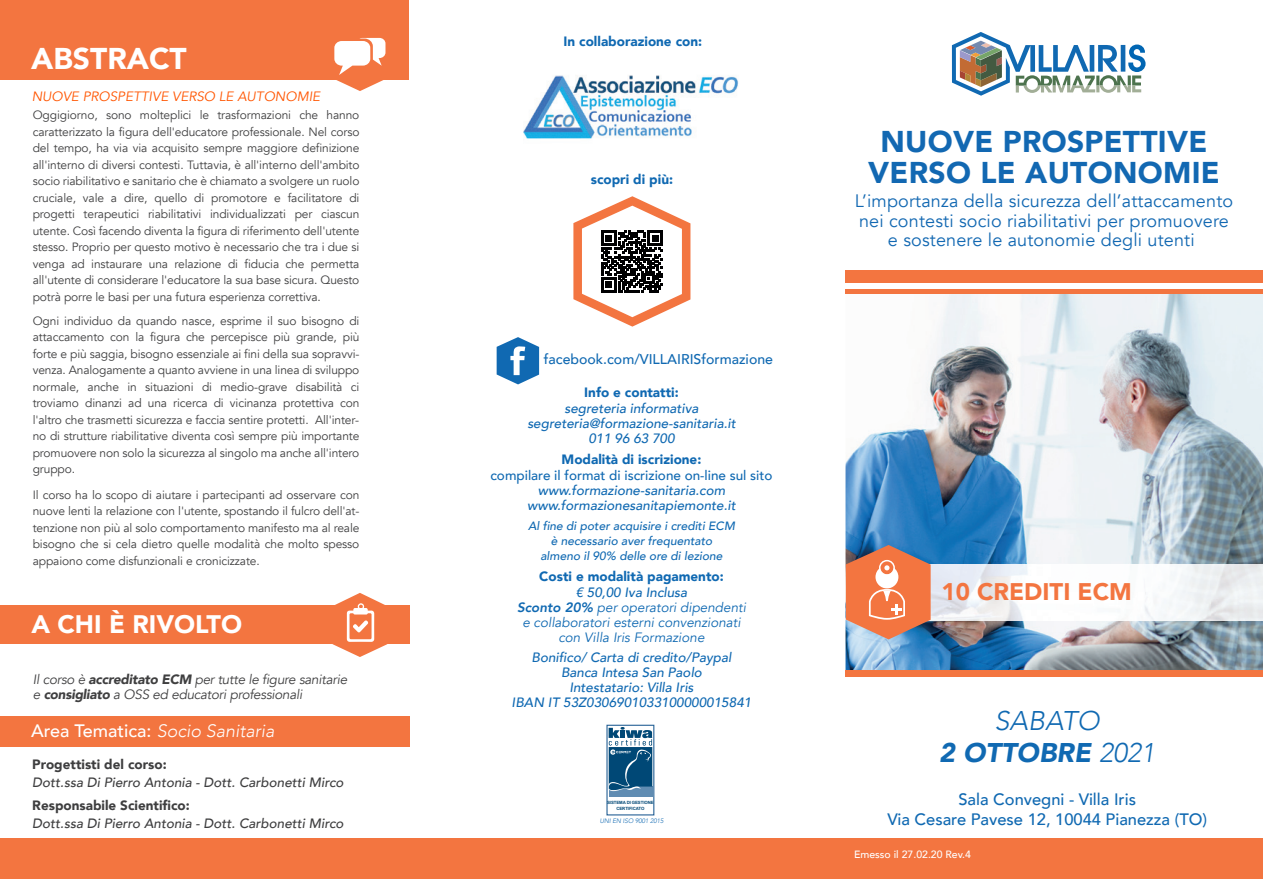
<style>
.page{position:relative;width:1263px;height:893px;background:#fff}
.page>*{position:absolute;margin:0;border:0;box-sizing:border-box;transform-origin:0 0}
.t1{font:900 30px/31px "Avenir";letter-spacing:.01em;color:#1268b2;text-align:center}
.t2{font:900 30px "Avenir";color:#fff}
.t3{font:italic 300 27px/32.4px "Avenir";color:#1069b2;text-align:center}
.t4{font:900 25.35px "Avenir";color:#fff}
.t5{font:900 24px "Avenir";color:#f37540}
.t6{font:18px/19.5px "Avenir";letter-spacing:.01em;color:#1268b2;text-align:center}
.t7{font:italic 300 18px "Avenir";color:#fff}
.t8{font:500 16.5px/19.8px "Avenir";color:#1069b2;text-align:center}
.t9{font:500 14.1px "Avenir";color:#1069b2}
.t10{font:italic 500 13.5px/15px "Avenir";color:#1069b2;text-align:center}
.t11{font:italic 13.5px/15px "Avenir";color:#1069b2;text-align:center}
.t12{font:900 13.5px "Avenir";color:#1069b2}
.t13{font:italic 500 13.5px "Avenir";color:#3e3e3f}
.t14{font:italic 13.5px/15px "Avenir";letter-spacing:-.02em;color:#3f3f40}
.t15{font:900 13.5px "Avenir";color:#3e3e3f}
.t16{font:500 13.5px "Avenir";color:#1069b2}
.t17{font:italic 13.5px "Avenir";color:#f50}
.t18{font:12px/16.5px "Avenir";letter-spacing:-.01em;color:#3f3f40;text-align:justify}
.t19{font:italic 500 12px/15px "Avenir";color:#1069b2;text-align:center}
.t20{font:500 10.5px "Avenir";color:#fff}
.t21{font:italic 300 6.45px "Avenir";color:#1069b2}
.t22{font:700 4.35px/6px "Arial";letter-spacing:-.02em;color:#004876;text-align:center}
.s1{font-weight:900}
.s2{font-weight:500;font-style:normal}
.s3{font-weight:500}
.s4{font-weight:800}
</style>
<div class="page">
<img style="left:845px;top:292px;width:418px;height:379px">
<div style="left:0;top:716px;width:409px;height:31px;background:#f37540"></div>
<div style="left:606px;top:725px;width:48px;height:90px;border:1px solid #296397"></div>
<div style="left:609px;top:786px;width:43px;height:11px;background:#608cb2"></div>
<svg style="left:609px;top:727px;width:43px;height:64px"></svg>
<div style="left:0;top:0;width:408px;height:80px;background:#f37540"></div>
<svg style="left:334px;top:37px;width:52px;height:54px"></svg>
<svg style="left:497px;top:337px;width:42px;height:47px"></svg>
<svg style="left:573px;top:196px;width:117px;height:131px"></svg>
<div style="left:0;top:605px;width:409px;height:39px;background:#f37540"></div>
<svg style="left:333px;top:593px;width:54px;height:64px"></svg>
<img style="left:524px;top:75px;width:215px;height:64px">
<img style="left:931px;top:565px;width:332px;height:55px">
<div style="left:0;top:839px;width:1263px;height:40px;background:#f37540"></div>
<div style="left:846px;top:671px;width:417px;height:6px;background:#f37540"></div>
<div style="left:846px;top:270px;width:417px;height:12px;background:#f37540"></div>
<hr style="left:846px;top:289px;width:417px;height:4px;background:#f37540">
<svg style="left:952px;top:32px;width:193px;height:64px"></svg>
<svg style="left:846px;top:545px;width:85px;height:94px;background:#d08368"></svg>
<h1 class="t2" style="left:31px;top:33px;width:157px">ABSTRACT</h1>
<p class="t17" style="left:32px;top:88px;width:290px">NUOVE PROSPETTIVE VERSO LE AUTONOMIE</p>
<p class="t18" style="left:33px;top:107px;width:328px">Oggigiorno, sono molteplici le trasformazioni che hanno caratterizzato la figura dell'educatore professionale. Nel corso del tempo, ha via via acquisito sempre maggiore definizione all'interno di diversi contesti. Tuttavia, è all'interno dell'ambito socio riabilitativo e sanitario che è chiamato a svolgere un ruolo cruciale, vale a dire, quello di promotore e facilitatore di progetti terapeutici riabilitativi individualizzati per ciascun utente. Così facendo diventa la figura di riferimento dell'utente stesso. Proprio per questo motivo è necessario che tra i due si venga ad instaurare una relazione di fiducia che permetta all'utente di considerare l'educatore la sua base sicura. Questo potrà porre le basi per una futura esperienza correttiva.</p>
<p class="t18" style="left:33px;top:313px;width:328px">Ogni individuo da quando nasce, esprime il suo bisogno di attaccamento con la figura che percepisce più grande, più forte e più saggia, bisogno essenziale ai fini della sua sopravvi&shy;venza. Analogamente a quanto avviene in una linea di sviluppo normale, anche in situazioni di medio-grave disabilità ci troviamo dinanzi ad una ricerca di vicinanza protettiva con l'altro che trasmetti sicurezza e faccia sentire protetti. All'inter&shy;no di strutture riabilitative diventa così sempre più importante promuovere non solo la sicurezza al singolo ma anche all'intero gruppo.</p>
<p class="t18" style="left:33px;top:487px;width:328px">Il corso ha lo scopo di aiutare i partecipanti ad osservare con nuove lenti la relazione con l'utente, spostando il fulcro dell'at&shy;tenzione non più al solo comportamento manifesto ma al reale bisogno che si cela dietro quelle modalità che molto spesso appaiono come disfunzionali e cronicizzate.</p>
<h3 class="t4" style="left:31px;top:603px;width:212px">A CHI È RIVOLTO</h3>
<p class="t14" style="left:33px;top:672px;width:316px">Il corso è <span class="s1">accreditato ECM</span> per tutte le figure sanitarie e <span class="s1">consigliato</span> a OSS ed educatori professionali</p>
<h3 class="t7" style="left:31px;top:720px;width:245px"><span class="s2">Area Tematica:</span> Socio Sanitaria</h3>
<p class="t15" style="left:32px;top:753px;width:136px">Progettisti del corso:</p>
<p class="t13" style="left:32px;top:774px;width:313px">Dott.ssa Di Pierro Antonia - Dott. Carbonetti Mirco</p>
<p class="t15" style="left:32px;top:793px;width:159px">Responsabile Scientifico:</p>
<p class="t13" style="left:32px;top:815px;width:313px">Dott.ssa Di Pierro Antonia - Dott. Carbonetti Mirco</p>
<p class="t12" style="left:563px;top:29px;width:140px">In collaborazione con:</p>
<p class="t12" style="left:591px;top:168px;width:84px">scopri di più:</p>
<p class="t9" style="left:544px;top:347px;width:231px">facebook.com/VILLAIRISformazione</p>
<p class="t12" style="left:584px;top:380px;width:96px">Info e contatti:</p>
<p class="t10" style="left:527px;top:401px;width:210px">segreteria informativa segreteria@formazione-sanitaria.it<br>011 96 63 700</p>
<p class="t12" style="left:562px;top:448px;width:141px">Modalità di iscrizione:</p>
<p class="t16" style="left:490px;top:464px;width:284px">compilare il format di iscrizione on-line sul sito</p>
<p class="t10" style="left:527px;top:483px;width:210px">www.formazione-sanitaria.com www.formazionesanitapiemonte.it</p>
<p class="t19" style="left:528px;top:518px;width:208px">Al fine di poter acquisire i crediti ECM è necessario aver frequentato<br>almeno il 90% delle ore di lezione</p>
<p class="t12" style="left:539px;top:565px;width:186px">Costi e modalità pagamento:</p>
<p class="t11" style="left:517px;top:585px;width:230px"><span class="s3">€ 50,00 Iva Inclusa<br></span><span class="s4">Sconto 20%</span> per operatori dipendenti e collaboratori esterni convenzionati con Villa Iris Formazione</p>
<p class="t10" style="left:512px;top:650px;width:241px">Bonifico/ Carta di credito/Paypal<br>Banca Intesa San Paolo<br>Intestatario: Villa Iris<br>IBAN IT 53Z0306901033100000015841</p>
<p class="t22" style="left:607px;top:799px;width:48px">SISTEMA DI GESTIONE<br>CERTIFICATO</p>
<p class="t21" style="left:600px;top:817px;width:65px">UNI EN ISO 9001 2015</p>
<h1 class="t1" style="left:868px;top:125px;width:353px">NUOVE PROSPETTIVE<br>VERSO LE AUTONOMIE</h1>
<h3 class="t6" style="left:855px;top:191px;width:380px">L’importanza della sicurezza dell’attaccamento nei contesti socio riabilitativi per promuovere e sostenere le autonomie degli utenti</h3>
<h3 class="t5" style="left:941px;top:571px;width:192px">10 CREDITI ECM</h3>
<h2 class="t3" style="left:939px;top:704px;width:218px">SABATO<br><span class="s1">2 OTTOBRE</span> 2021</h2>
<h3 class="t8" style="left:887px;top:789px;width:321px">Sala Convegni - Villa Iris<br>Via Cesare Pavese 12, 10044 Pianezza (TO)</h3>
<p class="t20" style="left:854px;top:845px;width:118px">Emesso il 27.02.20 Rev.4</p>
</div>
